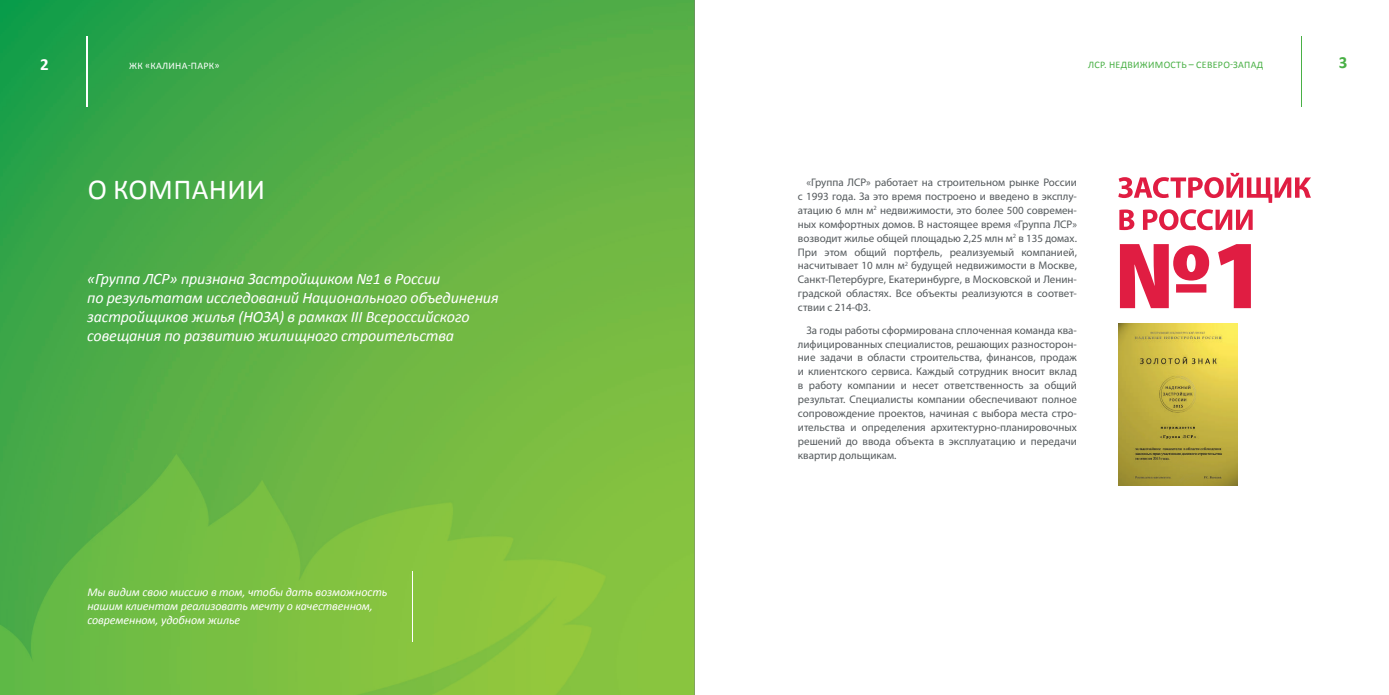
<style>
.page{position:relative;width:1389px;height:695px;background:#fff}
.page>*{position:absolute;margin:0;border:0;box-sizing:border-box;transform-origin:0 0}
.t1{font:29px "Calibri";letter-spacing:.015em;color:#fff}
.t2{font:700 17px "Calibri";color:#fff}
.t3{font:700 17px "Calibri";color:#49b045}
.t4{font:italic 16px/19.2px "Calibri";letter-spacing:-.01em;color:#fff}
.t5{font:italic 12px/14px "Calibri";letter-spacing:-.01em;color:#fff}
.t6{font:11px/13.9px "Myriad Pro";color:#54595c;text-align:justify}
.t7{font:10px "Calibri";letter-spacing:.03em;color:#49b045}
.t8{font:10px "Calibri";letter-spacing:.03em;color:#fff}
</style>
<div class="page">
<img style="left:0;top:0;width:694px;height:694px">
<hr style="left:694px;top:0;width:1px;height:694px;background:#bec2c4">
<hr style="left:86px;top:36px;width:1px;height:71px;background:#fff">
<hr style="left:1301px;top:36px;width:1px;height:71px;background:#49b045">
<hr style="left:412px;top:570px;width:1px;height:71px;background:#fff">
<svg style="left:1118px;top:173px;width:193px;height:30px"></svg>
<svg style="left:1119px;top:209px;width:15px;height:21px"></svg>
<svg style="left:1143px;top:209px;width:110px;height:21px"></svg>
<svg style="left:1120px;top:244px;width:89px;height:64px"></svg>
<svg style="left:1218px;top:244px;width:33px;height:64px"></svg>
<img style="left:1118px;top:323px;width:119px;height:163px">
<h2 class="t2" style="left:40px;top:53px;width:10px">2</h2>
<h2 class="t3" style="left:1339px;top:52px;width:10px">3</h2>
<p class="t8" style="left:129px;top:60px;width:92px">ЖК «КАЛИНА-ПАРК»</p>
<p class="t7" style="left:1088px;top:58px;width:177px">ЛСР. НЕДВИЖИМОСТЬ – СЕВЕРО-ЗАПАД</p>
<h1 class="t1" style="left:88px;top:171px;width:179px">О КОМПАНИИ</h1>
<h3 class="t4" style="left:87px;top:268px;width:413px">«Группа ЛСР» признана Застройщиком №1 в России<br>по результа там исследований Национального объединения застройщиков жилья (НОЗА) в рамках III Всероссийского совещания по развитию жилищного строительства</h3>
<p class="t5" style="left:87px;top:584px;width:301px">Мы видим свою миссию в том, чтобы дать возможность нашим клиентам реализовать мечту о качественном, современном, удобном жилье</p>
<p class="t6" style="left:798px;top:175px;width:281px;text-indent:9px">«Группа ЛСР» работает на строительном рынке России с 1993 года. За это время построено и введено в эксплу&shy;атацию 6 млн м<sup>2</sup> недвижимости, это более 500 современ&shy;ных комфортных домов. В настоящее время «Группа ЛСР» возводит жилье общей площадью 2,25 млн м<sup>2</sup> в 135 домах.<br>При этом общий портфель, реализуемый компанией, на считывает 10 млн м<sup>2</sup> будущей недвижимости в Москве, Санкт-Петербурге, Екатеринбурге, в Московской и Ленин&shy;градской областях. Все объекты реализуются в соответ&shy;ствии с 214-ФЗ.</p>
<p class="t6" style="left:798px;top:323px;width:280px;text-indent:9px">За годы работы сформирована сплоченная команда ква&shy;лифицированных специалистов, решающих разносторон&shy;ние задачи в области строительства, финансов, продаж и клиентского сервиса. Каждый сотрудник вносит вклад в работу компании и несет ответственность за общий результат. Специалисты компании обеспечивают полное сопровождение проектов, начиная с выбора места стро&shy;ительства и определения архитектурно-планировочных решений до ввода объекта в эксплуатацию и передачи квартир дольщикам.</p>
</div>
